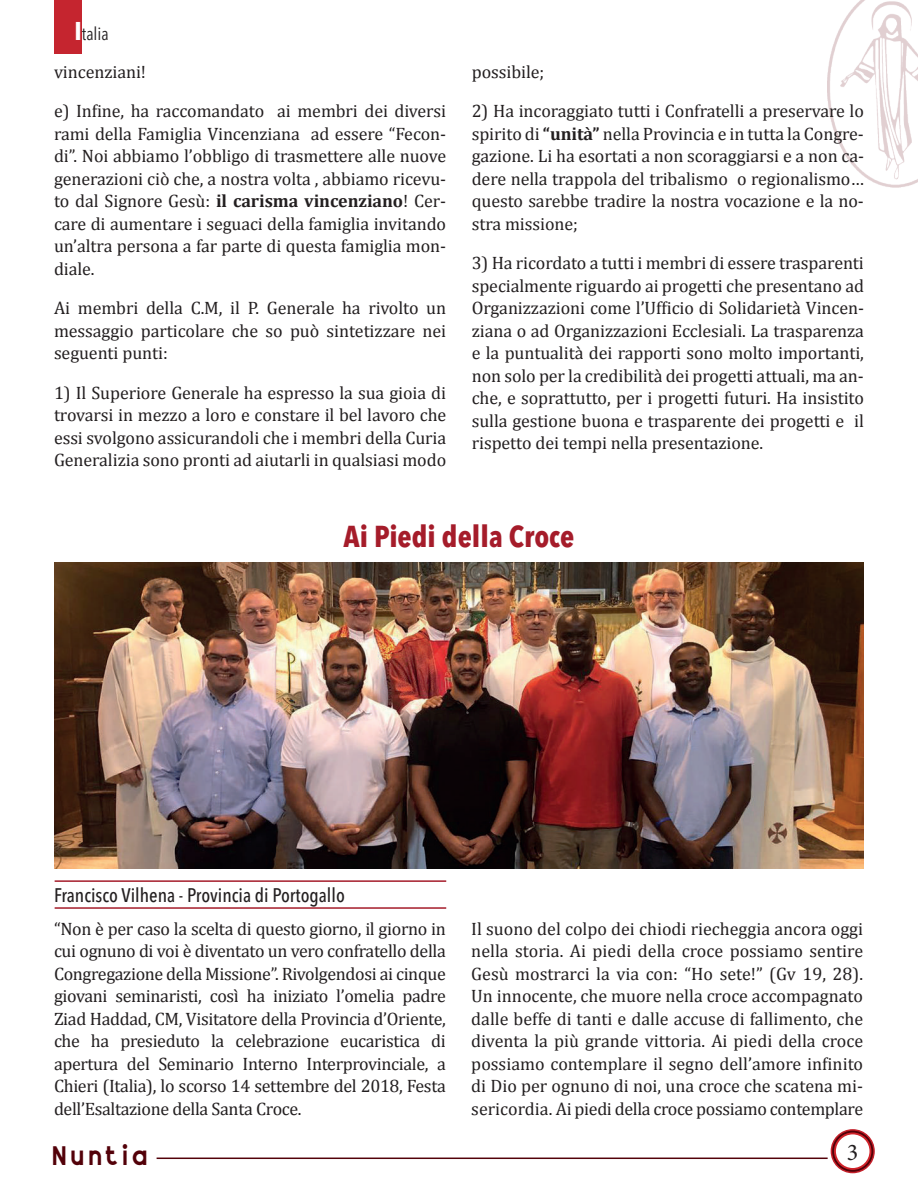
<style>
.page{position:relative;width:918px;height:1188px;background:#fff}
.page>*{position:absolute;margin:0;border:0;box-sizing:border-box;transform-origin:0 0}
.t1{font:700 condensed 30px "Avenir Next LT Pro";color:#a51c2a}
.t2{font:26.7px "Stout Deco";letter-spacing:.185em;color:#530109;scale:.91 1}
.t3{font:24px "Minion Pro";color:#231f20}
.t4{font:500 condensed 19.5px "Avenir Next LT Pro";color:#231f20}
.t5{font:18px/22.5px "Cambria";letter-spacing:-.005em;color:#231f20;text-align:justify}
.t6{font:condensed 18px "Avenir Next LT Pro";color:#231f20}
.s1{font-weight:700;font-size:25.5px;color:#fff}
.s2{font-weight:700}
</style>
<div class="page">
<hr style="left:157px;top:1158px;width:671px;height:1px;background:#530109">
<svg style="left:829px;top:1128px;width:47px;height:47px"></svg>
<svg style="left:831px;top:1130px;width:43px;height:43px"></svg>
<div style="left:831px;top:1129px;width:44px;height:44px;border:2px solid #c4202a;border-radius:50%"></div>
<svg style="left:834px;top:1133px;width:37px;height:37px"></svg>
<div style="left:836px;top:1134px;width:34px;height:34px;background:#fff;border-radius:50%"></div>
<div style="left:54px;top:0;width:27px;height:54px;background:#c4202a"></div>
<img style="left:828px;top:0;width:90px;height:188px">
<img style="left:54px;top:563px;width:810px;height:305px">
<hr style="left:55px;top:907px;width:391px;height:2px;background:#a51c2a">
<hr style="left:55px;top:880px;width:391px;height:2px;background:#a51c2a">
<p class="t6" style="left:75px;top:23px;width:36px"><span class="s1">I</span>talia</p>
<p class="t5" style="left:54px;top:52px;width:394px;line-height:39.5px">vincenziani!<br>e) Infine, ha raccomandato ai membri dei diversi</p>
<p class="t5" style="left:54px;top:122px;width:394px">rami della Famiglia Vincenziana ad essere “Fecon&shy;di”. Noi abbiamo l’obbligo di trasmettere alle nuove generazioni ciò che, a nostra volta , abbiamo ricevu&shy;to dal Signore Gesù: <span class="s2">il carisma vincenziano</span>! Cer&shy;care di aumentare i seguaci della famiglia invitando un’altra persona a far parte di questa famiglia mon&shy;diale.</p>
<p class="t5" style="left:54px;top:297px;width:394px">Ai membri della C.M, il P. Generale ha rivolto un messaggio particolare che so può sintetizzare nei seguenti punti:</p>
<p class="t5" style="left:54px;top:381px;width:394px">1) Il Superiore Generale ha espresso la sua gioia di trovarsi in mezzo a loro e constare il bel lavoro che essi svolgono assicurandoli che i membri della Curia Generalizia sono pronti ad aiutarli in qualsiasi modo</p>
<p class="t5" style="left:472px;top:60px;width:74px">possibile;</p>
<p class="t5" style="left:472px;top:100px;width:394px">2) Ha incoraggiato tutti i Confratelli a preservare lo spirito di <span class="s2">“unità”</span> nella Provincia e in tutta la Congre&shy;gazione. Li ha esortati a non scoraggiarsi e a non ca&shy;dere nella trappola del tribalismo o regionalismo… questo sarebbe tradire la nostra vocazione e la no&shy;stra missione;</p>
<p class="t5" style="left:472px;top:252px;width:394px">3) Ha ricordato a tutti i membri di essere trasparenti specialmente riguardo ai progetti che presentano ad Organizzazioni come l’Ufficio di Solidarietà Vincen&shy;ziana o ad Organizzazioni Ecclesiali. La trasparenza e la puntualità dei rapporti sono molto importanti, non solo per la credibilità dei progetti attuali, ma an&shy;che, e soprattutto, per i progetti futuri. Ha insistito sulla gestione buona e trasparente dei progetti e il rispetto dei tempi nella presentazione.</p>
<h1 class="t1" style="left:344px;top:518px;width:232px">Ai Piedi della Croce</h1>
<p class="t4" style="left:54px;top:883px;width:292px">Francisco Vilhena - Provincia di Portogallo</p>
<p class="t5" style="left:54px;top:918px;width:393px">“Non è per caso la scelta di questo giorno, il giorno in cui ognuno di voi è diventato un vero confratello della Congregazione della Missione”. Rivolgendosi ai cinque giovani seminaristi, così ha iniziato l’omelia padre Ziad Haddad, CM, Visitatore della Provincia d’Oriente, che ha presieduto la celebrazione eucaristica di apertura del Seminario Interno Interprovinciale, a Chieri (Italia), lo scorso 14 settembre del 2018, Festa dell’Esaltazione della Santa Croce.</p>
<p class="t5" style="left:471px;top:918px;width:393px">Il suono del colpo dei chiodi riecheggia ancora oggi nella storia. Ai piedi della croce possiamo sentire Gesù mostrarci la via con: “Ho sete!” (Gv 19, 28).<br>Un innocente, che muore nella croce accompagnato dalle beffe di tanti e dalle accuse di fallimento, che diventa la più grande vittoria. Ai piedi della croce possiamo contemplare il segno dell’amore infinito di Dio per ognuno di noi, una croce che scatena mi&shy;sericordia. Ai piedi della croce possiamo contemplare</p>
<h2 class="t2" style="left:53px;top:1139px;width:106px">Nuntia</h2>
<h3 class="t3" style="left:847px;top:1136px;width:13px">3</h3>
</div>
